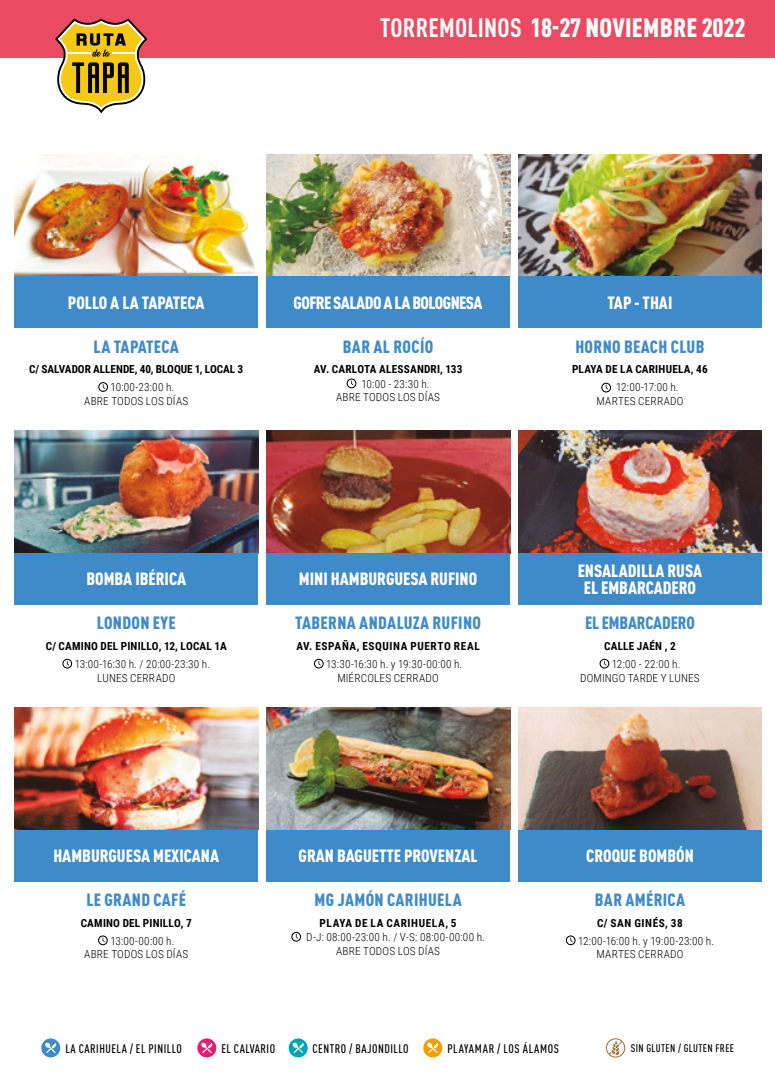
<style>
.page{position:relative;width:775px;height:1088px;background:#fff}
.page>*{position:absolute;margin:0;border:0;box-sizing:border-box;transform-origin:0 0}
.t1{font:900 condensed 26.25px "DIN Pro";letter-spacing:.01em;color:#fff}
.t2{font:900 condensed 17.5px/17.5px "DIN Pro";color:#fff;text-align:center}
.t3{font:900 condensed 17.5px "DIN Pro";letter-spacing:.02em;color:#3f8bca}
.t4{font:900 condensed 17.5px "DIN Pro";letter-spacing:-.035em;color:#fff}
.t5{font:900 condensed 17.5px "DIN Pro";letter-spacing:-.005em;color:#3f8bca}
.t6{font:500 condensed 12.25px "DIN Pro";letter-spacing:.04em;color:#000}
.t7{font:300 11.12px/13.8px "Roboto Condensed";letter-spacing:.02em;color:#000}
.t8{font:700 11.12px "Roboto Condensed";letter-spacing:.015em;color:#000}
.t9{font:700 11.12px "Roboto Condensed";letter-spacing:.055em;color:#000}
.t10{font:700 11.12px "Roboto Condensed";letter-spacing:-.005em;color:#000}
.t11{font:500 condensed 11px "DIN Pro";letter-spacing:.04em;color:#000}
.s1{font-weight:700}
</style>
<div class="page">
<svg style="left:600px;top:658px;width:9px;height:10px"></svg>
<img style="left:518px;top:431px;width:244px;height:122px">
<div style="left:518px;top:553px;width:244px;height:52px;background:#3f8bca"></div>
<svg style="left:314px;top:658px;width:10px;height:10px"></svg>
<img style="left:266px;top:431px;width:244px;height:122px">
<div style="left:266px;top:553px;width:244px;height:52px;background:#3f8bca"></div>
<svg style="left:62px;top:658px;width:10px;height:10px"></svg>
<img style="left:14px;top:431px;width:244px;height:122px">
<div style="left:14px;top:553px;width:244px;height:52px;background:#3f8bca"></div>
<svg style="left:601px;top:383px;width:10px;height:9px"></svg>
<img style="left:518px;top:154px;width:244px;height:122px">
<div style="left:518px;top:276px;width:244px;height:52px;background:#3f8bca"></div>
<svg style="left:98px;top:382px;width:10px;height:10px"></svg>
<img style="left:14px;top:154px;width:242px;height:122px">
<div style="left:14px;top:276px;width:244px;height:52px;background:#3f8bca"></div>
<svg style="left:347px;top:378px;width:9px;height:10px"></svg>
<img style="left:266px;top:154px;width:244px;height:122px">
<div style="left:266px;top:276px;width:244px;height:52px;background:#3f8bca"></div>
<svg style="left:566px;top:935px;width:10px;height:10px"></svg>
<img style="left:518px;top:707px;width:244px;height:123px">
<div style="left:518px;top:830px;width:244px;height:51px;background:#3f8bca"></div>
<svg style="left:291px;top:931px;width:10px;height:10px"></svg>
<img style="left:266px;top:707px;width:244px;height:123px">
<div style="left:266px;top:830px;width:244px;height:51px;background:#3f8bca"></div>
<svg style="left:98px;top:935px;width:10px;height:10px"></svg>
<img style="left:14px;top:707px;width:244px;height:123px">
<div style="left:14px;top:830px;width:244px;height:51px;background:#3f8bca"></div>
<div style="left:41px;top:1038px;width:19px;height:19px;background:#3f8bca;border-radius:50%"></div>
<svg style="left:45px;top:1042px;width:11px;height:11px"></svg>
<svg style="left:197px;top:1038px;width:19px;height:19px"></svg>
<svg style="left:201px;top:1042px;width:12px;height:11px"></svg>
<svg style="left:289px;top:1038px;width:19px;height:19px"></svg>
<svg style="left:292px;top:1042px;width:12px;height:11px"></svg>
<svg style="left:423px;top:1038px;width:19px;height:19px"></svg>
<svg style="left:427px;top:1042px;width:12px;height:11px"></svg>
<svg style="left:606px;top:1038px;width:19px;height:19px"></svg>
<div style="left:0;top:0;width:775px;height:58px;background:#ea4b63"></div>
<svg style="left:55px;top:18px;width:92px;height:95px"></svg>
<h1 class="t1" style="left:380px;top:8px;width:367px"><span class="s1">TORREMOLINOS</span> 18-27 NOVIEMBRE 2022</h1>
<h2 class="t2" style="left:68px;top:292px;width:138px">POLLO A LA TAPATECA</h2>
<h2 class="t3" style="left:94px;top:333px;width:87px">LA TAPATECA</h2>
<p class="t10" style="left:29px;top:361px;width:215px">C/ SALVADOR ALLENDE, 40, BLOQUE 1, LOCAL 3</p>
<p class="t7" style="left:84px;top:380px;width:106px;text-indent:26px">10:00-23:00 h.<br>ABRE TODOS LOS DÍAS</p>
<h2 class="t4" style="left:294px;top:289px;width:190px">GOFRE SALADO A LA BOLOGNESA</h2>
<h2 class="t3" style="left:343px;top:333px;width:92px">BAR AL ROCÍO</h2>
<p class="t8" style="left:314px;top:361px;width:150px">AV. CARLOTA ALESSANDRI, 133</p>
<p class="t7" style="left:336px;top:376px;width:106px;text-indent:25px">10:00 - 23:30 h.<br>ABRE TODOS LOS DÍAS</p>
<h2 class="t2" style="left:86px;top:569px;width:101px">BOMBA IBÉRICA</h2>
<h2 class="t3" style="left:97px;top:609px;width:80px">LONDON EYE</h2>
<p class="t8" style="left:46px;top:638px;width:182px">C/ CAMINO DEL PINILLO, 12, LOCAL 1A</p>
<p class="t7" style="left:97px;top:656px;width:114px;text-indent:-23px">13:00-16:30 h. / 20:00-23:30 h.<br>LUNES CERRADO</p>
<h2 class="t2" style="left:299px;top:569px;width:180px">MINI HAMBURGUESA RUFINO</h2>
<h2 class="t3" style="left:295px;top:609px;width:187px">TABERNA ANDALUZA RUFINO</h2>
<p class="t9" style="left:296px;top:638px;width:185px">AV. ESPAÑA, ESQUINA PUERTO REAL</p>
<p class="t7" style="left:337px;top:656px;width:126px;text-indent:-11px">13:30-16:30 h. y 19:30-00:00 h.<br>MIÉRCOLES CERRADO</p>
<h2 class="t2" style="left:53px;top:845px;width:167px">HAMBURGUESA MEXICANA</h2>
<h2 class="t3" style="left:87px;top:886px;width:101px">LE GRAND CAFÉ</h2>
<p class="t8" style="left:81px;top:915px;width:113px">CAMINO DEL PINILLO, 7</p>
<p class="t7" style="left:84px;top:933px;width:106px;text-indent:26px">13:00-00:00 h.<br>ABRE TODOS LOS DÍAS</p>
<h2 class="t2" style="left:299px;top:845px;width:180px">GRAN BAGUETTE PROVENZAL</h2>
<h2 class="t3" style="left:315px;top:886px;width:149px">MG JAMÓN CARIHUELA</h2>
<p class="t9" style="left:320px;top:915px;width:139px">PLAYA DE LA CARIHUELA, 5</p>
<p class="t7" style="left:336px;top:929px;width:150px;text-indent:-30px">D-J: 08:00-23:00 h. / V-S: 08:00-00:00 h.<br>ABRE TODOS LOS DÍAS</p>
<h2 class="t2" style="left:607px;top:292px;width:66px">TAP - THAI</h2>
<h2 class="t3" style="left:575px;top:333px;width:131px">HORNO BEACH CLUB</h2>
<p class="t8" style="left:572px;top:361px;width:137px">PLAYA DE LA CARIHUELA, 46</p>
<p class="t7" style="left:597px;top:380px;width:88px;text-indent:20px">12:00-17:00 h.<br>MARTES CERRADO</p>
<h2 class="t2" style="left:578px;top:560px;width:126px">ENSALADILLA RUSA<br>EL EMBARCADERO</h2>
<h2 class="t5" style="left:585px;top:609px;width:111px">EL EMBARCADERO</h2>
<p class="t8" style="left:604px;top:638px;width:73px">CALLE JAÉN , 2</p>
<p class="t7" style="left:580px;top:656px;width:121px;text-indent:32px">12:00 - 22:00 h.<br>DOMINGO TARDE Y LUNES</p>
<h2 class="t2" style="left:586px;top:845px;width:109px">CROQUE BOMBÓN</h2>
<h2 class="t3" style="left:595px;top:886px;width:92px">BAR AMÉRICA</h2>
<p class="t9" style="left:597px;top:915px;width:87px">C/ SAN GINÉS, 38</p>
<p class="t7" style="left:597px;top:933px;width:119px;text-indent:-18px">12:00-16:00 h. y 19:00-23:00 h.<br>MARTES CERRADO</p>
<p class="t6" style="left:65px;top:1039px;width:118px">LA CARIHUELA / EL PINILLO</p>
<p class="t6" style="left:221px;top:1039px;width:55px">EL CALVARIO</p>
<p class="t6" style="left:313px;top:1039px;width:98px">CENTRO / BAJONDILLO</p>
<p class="t6" style="left:447px;top:1039px;width:113px">PLAYAMAR / LOS ÁLAMOS</p>
<p class="t11" style="left:631px;top:1039px;width:105px">SIN GLUTEN / GLUTEN FREE</p>
</div>
